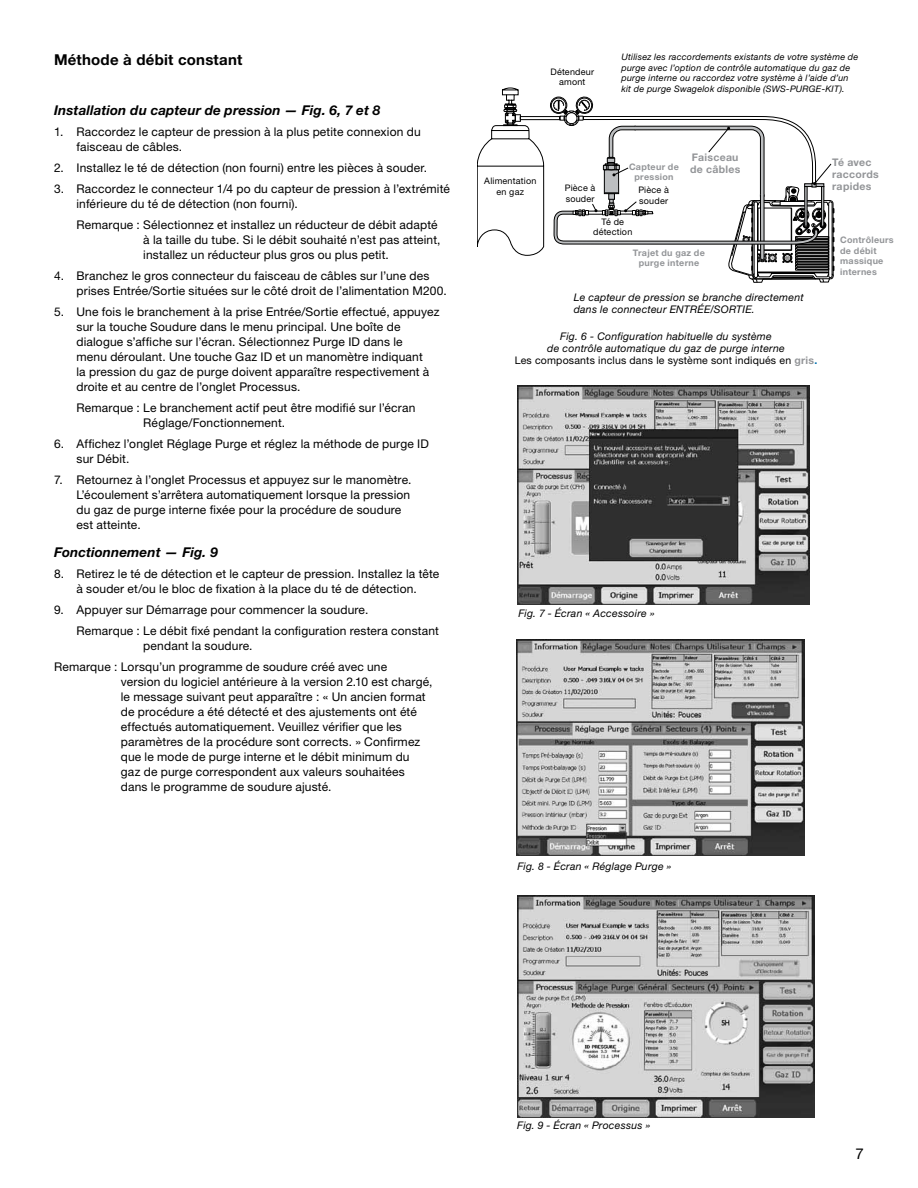
<style>
.page{position:relative;width:918px;height:1188px;background:#fff}
.page>*{position:absolute;margin:0;border:0;box-sizing:border-box;transform-origin:0 0}
.t1{font:700 15px "Helvetica Neue LT Std";letter-spacing:.015em;color:#000}
.t2{font:15px "Helvetica Neue LT Std";color:#000}
.t3{font:italic 700 13.5px "Helvetica Neue LT Std";letter-spacing:.01em;color:#000}
.t4{font:12px/15px "Helvetica Neue LT Std";letter-spacing:.015em;color:#000}
.t5{font:italic 10.5px/12px "Helvetica Neue LT Std";letter-spacing:.02em;color:#000}
.t6{font:700 10.5px/12px "Helvetica Neue LT Std";letter-spacing:.025em;color:#939598}
.t7{font:italic 9px/10.5px "Helvetica Neue LT Std";letter-spacing:.025em;color:#000}
.t8{font:700 9px/10.5px "Helvetica Neue LT Std";letter-spacing:.03em;color:#939598;text-align:center}
.t9{font:9px/10.5px "Helvetica Neue LT Std";letter-spacing:.025em;color:#000;text-align:center}
.s1{font-style:normal}
.s2{font-weight:700;font-style:normal;color:#939598}
.s3{font-weight:700;font-style:normal;color:#0070af}
</style>
<div class="page">
<img style="left:518px;top:895px;width:296px;height:222px">
<img style="left:516px;top:640px;width:288px;height:216px">
<img style="left:518px;top:385px;width:292px;height:220px">
<svg style="left:477px;top:88px;width:67px;height:168px"></svg>
<div style="left:550px;top:97px;width:17px;height:17px;border:1px solid #000;border-radius:50%"></div>
<div style="left:520px;top:116px;width:40px;height:4px;border:1px solid #000"></div>
<svg style="left:551px;top:96px;width:283px;height:187px"></svg>
<p class="t1" style="left:54px;top:51px;width:190px">Méthode à débit constant</p>
<p class="t3" style="left:54px;top:102px;width:328px">Installation du capteur de pression — Fig. 6, 7 et 8</p>
<p class="t4" style="left:76px;top:124px;width:346px;text-indent:-22px">1. Raccordez le capteur de pression à la plus petite connexion du faisceau de câbles.</p>
<p class="t4" style="left:54px;top:160px;width:375px">2. Installez le té de détection (non fourni) entre les pièces à souder.</p>
<p class="t4" style="left:76px;top:181px;width:375px;text-indent:-22px">3. Raccordez le connecteur 1/4 po du capteur de pression à l’extrémité inférieure du té de détection (non fourni).</p>
<p class="t4" style="left:143px;top:217px;width:299px;text-indent:-67px">Remarque : Sélectionnez et installez un réducteur de débit adapté à la taille du tube. Si le débit souhaité n’est pas atteint, installez un réducteur plus gros ou plus petit.</p>
<p class="t4" style="left:76px;top:268px;width:372px;text-indent:-22px">4. Branchez le gros connecteur du faisceau de câbles sur l’une des prises Entrée/Sortie situées sur le côté droit de l’alimentation M200.</p>
<p class="t4" style="left:76px;top:304px;width:364px;text-indent:-22px">5. Une fois le branchement à la prise Entrée/Sortie effectué, appuyez sur la touche Soudure dans le menu principal. Une boîte de dialogue s’affiche sur l’écran. Sélectionnez Purge ID dans le<br>menu déroulant. Une touche Gaz ID et un manomètre indiquant<br>la pression du gaz de purge doivent apparaître respectivement à droite et au centre de l’onglet Processus.</p>
<p class="t4" style="left:143px;top:400px;width:274px;text-indent:-67px">Remarque : Le branchement actif peut être modifié sur l’écran<br>Réglage/Fonctionnement.</p>
<p class="t4" style="left:76px;top:436px;width:354px;text-indent:-22px">6. Affichez l’onglet Réglage Purge et réglez la méthode de purge ID sur Débit.</p>
<p class="t4" style="left:76px;top:472px;width:337px;text-indent:-22px">7. Retournez à l’onglet Processus et appuyez sur le manomètre.<br>L’écoulement s’arrêtera automatiquement lorsque la pression du gaz de purge interne fixée pour la procédure de soudure est atteinte.</p>
<p class="t3" style="left:54px;top:544px;width:166px">Fonctionnement — Fig. 9</p>
<p class="t4" style="left:54px;top:566px;width:387px;text-align:center">8. Retirez le té de détection et le capteur de pression. Installez la tête à souder et/ou le bloc de fixation à la place du té de détection.</p>
<p class="t4" style="left:76px;top:599px;width:364px;line-height:21px;text-indent:-22px">9. Appuyer sur Démarrage pour commencer la soudure.<br>Remarque : Le débit fixé pendant la configuration restera constant</p>
<p class="t4" style="left:54px;top:635px;width:335px;line-height:21px;text-indent:89px">pendant la soudure.<br>Remarque : Lorsqu’un programme de soudure créé avec une</p>
<p class="t4" style="left:121px;top:674px;width:313px">version du logiciel antérieure à la version 2.10 est chargé, le message suivant peut apparaître : « Un ancien format de procédure a été détecté et des ajustements ont été effectués automatiquement. Veuillez vérifier que les paramètres de la procédure sont corrects. » Confirmez que le mode de purge interne et le débit minimum du<br>gaz de purge correspondent aux valeurs souhaitées dans le programme de soudure ajusté.</p>
<p class="t9" style="left:550px;top:66px;width:45px">Détendeur amont</p>
<p class="t7" style="left:621px;top:52px;width:238px">Utilisez les raccordements existants de votre système de purge avec l’option de contrôle automatique du gaz de purge interne ou raccordez votre système à l’aide d’un kit de purge Swagelok disponible (SWS-PURGE-KIT).</p>
<p class="t9" style="left:484px;top:176px;width:54px">Alimentation en gaz</p>
<p class="t8" style="left:629px;top:161px;width:51px">Capteur de pression</p>
<p class="t9" style="left:565px;top:183px;width:32px;text-align:left">Pièce à souder</p>
<p class="t9" style="left:638px;top:185px;width:32px;text-align:left">Pièce à souder</p>
<p class="t6" style="left:690px;top:151px;width:52px">Faisceau de câbles</p>
<p class="t6" style="left:832px;top:156px;width:48px">Té avec raccords rapides</p>
<p class="t9" style="left:593px;top:216px;width:41px">Té de détection</p>
<p class="t8" style="left:633px;top:247px;width:73px">Trajet du gaz de purge interne</p>
<p class="t8" style="left:840px;top:234px;width:55px;text-align:left">Contrôleurs de débit massique internes</p>
<p class="t5" style="left:574px;top:291px;width:231px">Le capteur de pression se branche directement dans le connecteur ENTRÉE/SORTIE.</p>
<p class="t5" style="left:515px;top:330px;width:304px;text-align:center">Fig. 6 - Configuration habituelle du système<br>de contrôle automatique du gaz de purge interne<br><span class="s1">Les composants inclus dans le système sont indiqués en</span> <span class="s2">gris</span><span class="s3">.</span></p>
<p class="t5" style="left:518px;top:607px;width:138px">Fig. 7 - Écran « Accessoire »</p>
<p class="t5" style="left:518px;top:860px;width:155px">Fig. 8 - Écran « Réglage Purge »</p>
<p class="t5" style="left:517px;top:1119px;width:135px">Fig. 9 - Écran « Processus »</p>
<p class="t2" style="left:856px;top:1144px;width:10px">7</p>
</div>
